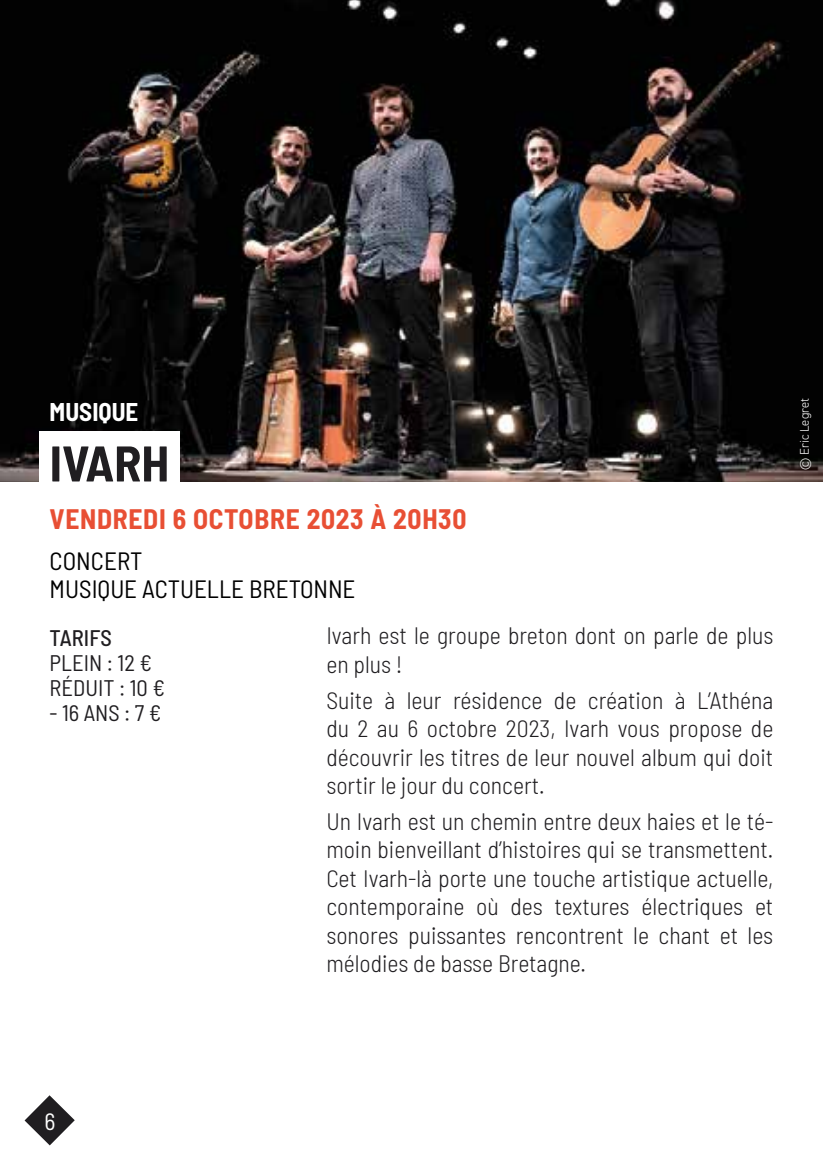
<style>
.page{position:relative;width:823px;height:1170px;background:#fff}
.page>*{position:absolute;margin:0;border:0;box-sizing:border-box;transform-origin:0 0}
.t1{font:700 semi-condensed 50px "Barlow";color:#201e21}
.t2{font:700 semi-condensed 27.5px "Barlow";letter-spacing:.025em;color:#e84f34}
.t3{font:semi-condensed 25px/27.5px "Barlow";color:#000}
.t4{font:700 semi-condensed 25px "Barlow";color:#fff}
.t5{font:300 semi-condensed 23.75px/28.5px "Barlow";color:#201e21;text-align:justify}
.t6{font:semi-condensed 23.75px "Barlow";color:#fff}
.t7{font:semi-condensed 22.5px/25px "Barlow";color:#201e21}
.t8{font:500 semi-condensed 22.5px "Barlow";color:#201e21}
.t9{font:300 12.5px "DIN2014";color:#fff}
</style>
<div class="page">
<img style="left:0;top:0;width:822px;height:481px">
<div style="left:39px;top:431px;width:141px;height:60px;background:#fff"></div>
<svg style="left:25px;top:1095px;width:50px;height:50px"></svg>
<p class="t4" style="left:50px;top:394px;width:90px">MUSIQUE</p>
<h1 class="t1" style="left:50px;top:427px;width:121px">IVARH</h1>
<p class="t2" style="left:50px;top:499px;width:418px">VENDREDI 6 OCTOBRE 2023 À 20H30</p>
<p class="t3" style="left:50px;top:545px;width:307px">CONCERT<br>MUSIQUE ACTUELLE BRETONNE</p>
<p class="t8" style="left:50px;top:621px;width:64px">TARIFS</p>
<p class="t7" style="left:50px;top:649px;width:117px">PLEIN : 12 €<br>RÉDUIT : 10 €</p>
<p class="t7" style="left:50px;top:699px;width:113px">- 16 ANS : 7 €</p>
<p class="t5" style="left:326px;top:619px;width:448px">Ivarh est le groupe breton dont on parle de plus en plus !</p>
<p class="t5" style="left:326px;top:684px;width:448px">Suite à leur résidence de création à L’Athéna du 2 au 6 octobre 2023, Ivarh vous propose de découvrir les titres de leur nouvel album qui doit sortir le jour du concert.</p>
<p class="t5" style="left:326px;top:805px;width:448px">Un Ivarh est un chemin entre deux haies et le té&shy;moin bienveillant d’histoires qui se transmettent.<br>Cet Ivarh-là porte une touche artistique actuelle, contemporaine où des textures électriques et sonores puissantes rencontrent le chant et les mélodies de basse Bretagne.</p>
<p class="t9" style="left:796px;top:470px;width:73px;rotate:-90deg">© Eric Legret</p>
<p class="t6" style="left:44px;top:1104px;width:12px">6</p>
</div>
